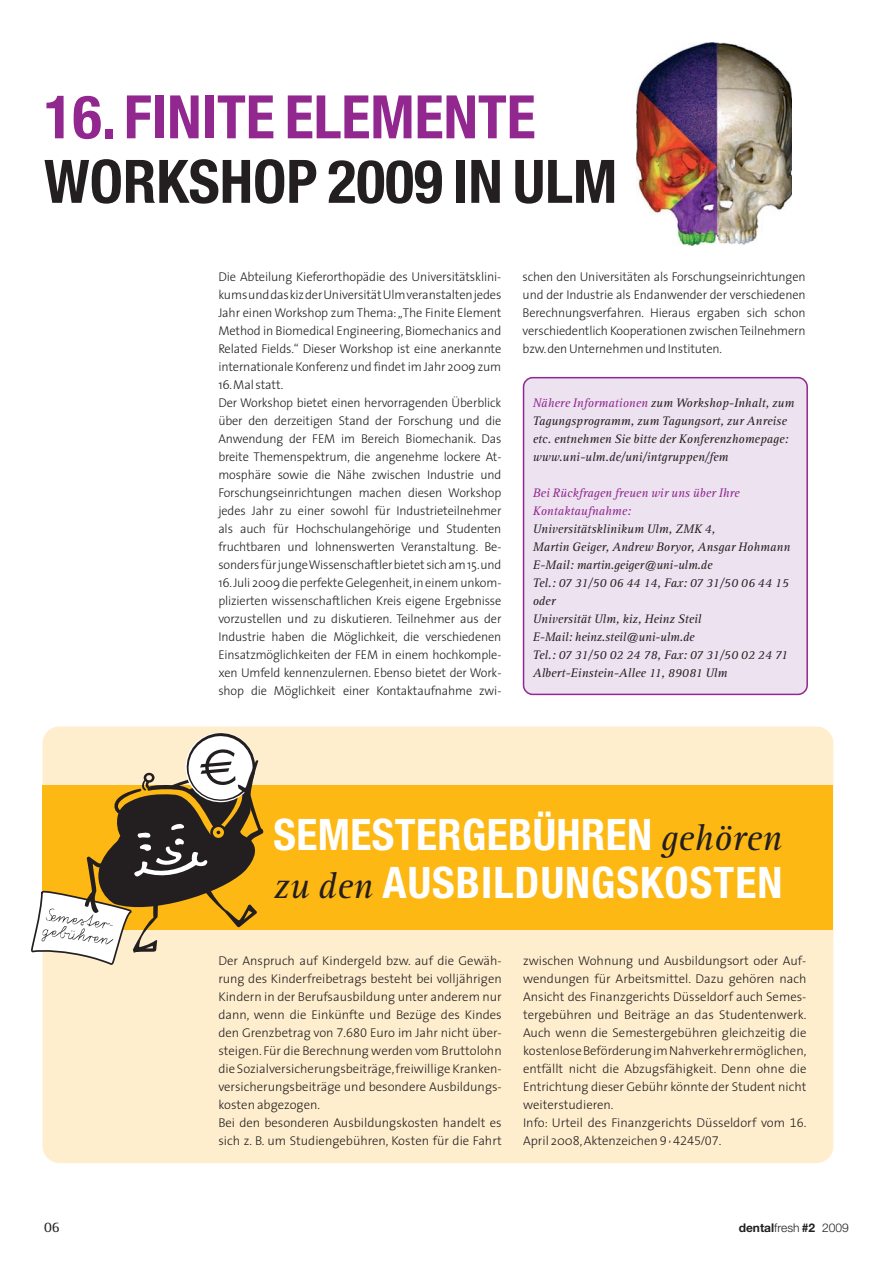
<style>
.page{position:relative;width:893px;height:1263px;background:#fff}
.page>*{position:absolute;margin:0;border:0;box-sizing:border-box;transform-origin:0 0}
.t1{font:700 condensed 60px "Helvetica Neue";color:#91278f}
.t2{font:700 condensed 60px "Helvetica Neue";color:#231f20}
.t3{font:700 condensed 43.5px/48px "Helvetica Neue";letter-spacing:.025em;color:#fff}
.t4{font:15px "Rotis Serif";color:#231f20}
.t5{font:300 12.75px/18px "The Sans";letter-spacing:-.01em;color:#231f20}
.t6{font:italic 12.75px/18px "Rotis Serif";color:#231f20}
.t7{font:italic 12.75px/18px "Rotis Serif";color:#91278f}
.t8{font:300 12px "Helvetica Neue";color:#231f20}
.s1{color:#91278f}
.s2{font-family:"Rotis Serif";font-weight:400;font-style:italic;font-stretch:normal;font-size:37.5px;color:#231f20}
.s3{font-family:"The Sans Light Expert";font-weight:400}
.s4{font-weight:700}
</style>
<div class="page">
<div style="left:43px;top:726px;width:790px;height:437px;background:#ffeece;border-radius:17px"></div>
<div style="left:43px;top:785px;width:790px;height:144px;background:#fdb813"></div>
<svg style="left:31px;top:731px;width:235px;height:235px"></svg>
<img style="left:636px;top:43px;width:156px;height:203px">
<div style="left:523px;top:377px;width:285px;height:318px;background:#ede2f0"></div>
<h1 class="t1" style="left:44px;top:95px;width:493px">16. FINITE ELEMENTE</h1>
<h1 class="t2" style="left:44px;top:160px;width:575px">WORKSHOP 2009 IN ULM</h1>
<p class="t5" style="left:218px;top:269px;width:285px">Die Abteilung Kieferorthopädie des Universitätsklini&shy;kums und das kiz der UniversitätUlm veranstalten jedes Jahr einen Workshop zum Thema:„The Finite Element Method in Biomedical Engineering, Biomechanics and Related Fields.“ Dieser Workshop ist eine anerkannte internationale Konferenz und findet im Jahr 2009 zum 16.Mal statt.<br>Der Workshop bietet einen hervorragenden Überblick über den derzeitigen Stand der Forschung und die Anwendung der FEM im Bereich Biomechanik. Das breite Themenspektrum, die angenehme lockere At&shy;mosphäre sowie die Nähe zwischen Industrie und Forschungseinrichtungen machen diesen Workshop jedes Jahr zu einer sowohl für Industrieteilnehmer als auch für Hochschulangehörige und Studenten fruchtbaren und lohnenswerten Veranstaltung. Be&shy;sonders für junge Wissenschaftler bietet sich am 15.und 16.Juli 2009 die perfekte Gelegenheit,in einem unkom&shy;plizierten wissenschaftlichen Kreis eigene Ergebnisse vorzustellen und zu diskutieren. Teilnehmer aus der Industrie haben die Möglichkeit, die verschiedenen Einsatzmöglichkeiten der FEM in einem hochkomple&shy;xen Umfeld kennenzulernen. Ebenso bietet der Work&shy;shop die Möglichkeit einer Kontaktaufnahme zwi-</p>
<p class="t5" style="left:523px;top:269px;width:285px;text-align:justify">schen den Universitäten als Forschungseinrichtungen und der Industrie als Endanwender der verschiedenen Berechnungsverfahren. Hieraus ergaben sich schon verschiedentlich Kooperationen zwischen Teilnehmern bzw.den Unternehmen und Instituten.</p>
<p class="t6" style="left:533px;top:395px;width:263px"><span class="s1">Nähere Informationen</span> zum Workshop-Inhalt, zum Tagungsprogramm, zum Tagungsort, zur Anreise etc. entnehmen Sie bitte der Konferenzhomepage: www.uni-ulm.de/uni/intgruppen/fem</p>
<p class="t7" style="left:533px;top:485px;width:208px">Bei Rückfragen freuen wir uns über Ihre<br>Kontaktaufnahme:</p>
<p class="t6" style="left:533px;top:521px;width:259px">Universitätsklinikum Ulm, ZMK 4,<br>Martin Geiger, Andrew Boryor, Ansgar Hohmann E-Mail: martin.geiger@uni-ulm.de<br>Tel.: 07 31/50 06 44 14, Fax: 07 31/50 06 44 15 oder<br>Universität Ulm, kiz, Heinz Steil<br>E-Mail: heinz.steil@uni-ulm.de<br>Tel.: 07 31/50 02 24 78, Fax: 07 31/50 02 24 71<br>Albert-Einstein-Allee 11, 89081 Ulm</p>
<h2 class="t3" style="left:274px;top:814px;width:510px">SEMESTERGEBÜHREN <span class="s2">gehören zu den</span> AUSBILDUNGSKOSTEN</h2>
<p class="t5" style="left:218px;top:953px;width:285px">Der Anspruch auf Kindergeld bzw. auf die Gewäh&shy;rung des Kinderfreibetrags besteht bei volljährigen Kindern in der Berufsausbildung unter anderem nur dann, wenn die Einkünfte und Bezüge des Kindes den Grenzbetrag von <span class="s3">7.680</span> Euro im Jahr nicht über&shy;steigen. Für die Berechnung werden vom Bruttolohn die Sozialversicherungsbeiträge,freiwillige Kranken&shy;versicherungsbeiträge und besondere Ausbildungs&shy;kosten abgezogen.<br>Bei den besonderen Ausbildungskosten handelt es sich z. B. um Studiengebühren, Kosten für die Fahrt</p>
<p class="t5" style="left:523px;top:953px;width:285px">zwischen Wohnung und Ausbildungsort oder Auf&shy;wendungen für Arbeitsmittel. Dazu gehören nach Ansicht des Finanzgerichts Düsseldorf auch Semes&shy;tergebühren und Beiträge an das Studentenwerk.<br>Auch wenn die Semestergebühren gleichzeitig die kostenlose Beförderung im Nahverkehr ermöglichen, entfällt nicht die Abzugsfähigkeit. Denn ohne die Entrichtung dieser Gebühr könnte der Student nicht weiterstudieren.<br>Info: Urteil des Finanzgerichts Düsseldorf vom <span class="s3">16.<br></span>April 2008,Aktenzeichen <span class="s3">9 K 4245/07</span>.</p>
<p class="t4" style="left:44px;top:1222px;width:17px">06</p>
<p class="t8" style="left:739px;top:1224px;width:112px"><span class="s4">dental</span>fresh <span class="s4">#2</span> 2009</p>
</div>
